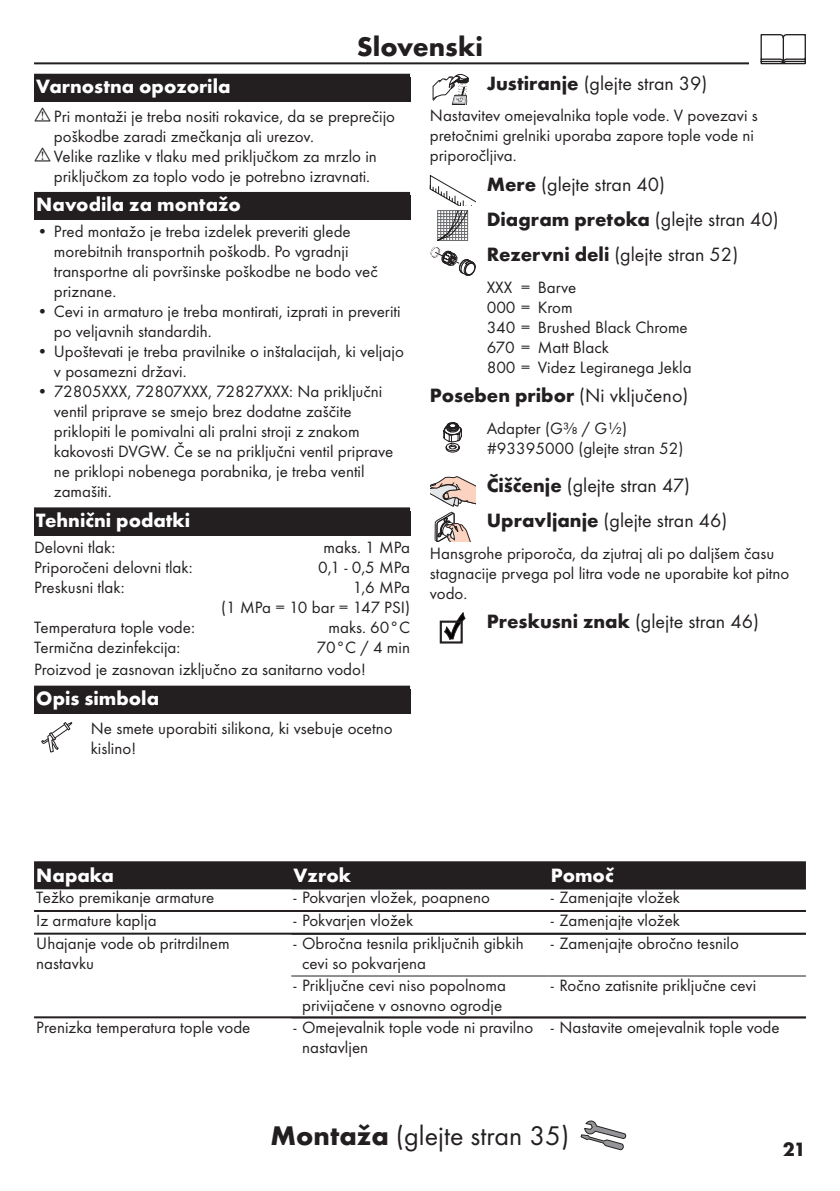
<style>
.page{position:relative;width:840px;height:1191px;background:#fff}
.page>*{position:absolute;margin:0;border:0;box-sizing:border-box;transform-origin:0 0}
.Montage_mit_Symbol_S{font:28px "Futura TOT Boo";color:#231f20}
.Sprache_Rahmenwechse{font:700 28px "Futura TOT";color:#231f20}
.Ueberschrift_Grafik{font:20px "Futura TOT Boo";color:#231f20}
.Ueberschrift_SL{font:700 20px "Futura TOT";color:#fff}
.Ueberschrift_nach_Gr{font:700 20px "Futura TOT";color:#231f20}
.Ueberschrift___SL{font:700 20px "Futura TOT";color:#fff}
.Tabelle_Kopf_SL{font:700 20px "Futura TOT";color:#fff}
.Normaltext_nach_Graf{font:17px/20px "Futura TOT Boo";color:#231f20}
.Techn__Daten_SL{font:17px/20px "Futura TOT Boo";color:#231f20;text-align:right}
.Tabelle_Spalte_SL{font:17px/20px "Futura TOT Boo";color:#231f20}
.Normaltext_Grafik_SL{font:17px/20px "Futura TOT Boo";color:#231f20}
.Farbe_SL{font:17px/20px "Futura TOT Boo";color:#231f20}
.Normaltext_SL{font:17px "Futura TOT Boo";color:#231f20}
.s1{font-family:"Futura TOT";font-weight:700}
.s2{font-family:"Futura TOT Boo";font-weight:400}
</style>
<div class="page">
<hr style="left:34px;top:62px;width:771px;height:2px;background:#231f20">
<div style="left:748px;top:34px;width:68px;height:34px;background:#fff"></div>
<svg style="left:760px;top:34px;width:45px;height:30px"></svg>
<svg style="left:580px;top:1120px;width:45px;height:30px"></svg>
<div style="left:34px;top:74px;width:376px;height:28px;background:#231f20"></div>
<div style="left:34px;top:192px;width:376px;height:28px;background:#231f20"></div>
<div style="left:34px;top:507px;width:376px;height:28px;background:#231f20"></div>
<div style="left:34px;top:689px;width:376px;height:25px;background:#231f20"></div>
<div style="left:34px;top:685px;width:376px;height:28px;background:#231f20"></div>
<svg style="left:41px;top:722px;width:32px;height:30px"></svg>
<svg style="left:432px;top:74px;width:36px;height:31px"></svg>
<svg style="left:429px;top:175px;width:46px;height:101px"></svg>
<svg style="left:443px;top:422px;width:19px;height:30px"></svg>
<svg style="left:430px;top:476px;width:45px;height:30px"></svg>
<svg style="left:434px;top:512px;width:36px;height:30px"></svg>
<svg style="left:440px;top:613px;width:25px;height:30px"></svg>
<div style="left:34px;top:861px;width:771px;height:26px;background:#231f20"></div>
<hr style="left:34px;top:887px;width:771px;height:2px;background:#231f20">
<hr style="left:34px;top:910px;width:771px;height:2px;background:#231f20">
<hr style="left:34px;top:932px;width:771px;height:2px;background:#231f20">
<hr style="left:291px;top:975px;width:257px;height:1px;background:#231f20">
<hr style="left:548px;top:975px;width:257px;height:1px;background:#231f20">
<hr style="left:34px;top:1016px;width:771px;height:2px;background:#231f20">
<p class="Sprache_Rahmenwechse" style="left:356px;top:29px;width:128px">Slovenski</p>
<p class="Ueberschrift___SL" style="left:36px;top:74px;width:195px">Varnostna opozorila</p>
<p class="Normaltext_nach_Graf" style="left:54px;top:106px;width:342px">Pri montaži je treba nositi rokavice, da se preprečijo poškodbe zaradi zmečkanja ali urezov.</p>
<p class="Normaltext_nach_Graf" style="left:54px;top:146px;width:324px">Velike razlike v tlaku med priključkom za mrzlo in priključkom za toplo vodo je potrebno izravnati.</p>
<p class="Ueberschrift_SL" style="left:36px;top:192px;width:206px">Navodila za montažo</p>
<p class="Normaltext_nach_Graf" style="left:54px;top:221px;width:325px;text-indent:-17px">• Pred montažo je treba izdelek preveriti glede morebitnih transportnih poškodb. Po vgradnji transportne ali površinske poškodbe ne bodo več priznane.</p>
<p class="Normaltext_nach_Graf" style="left:54px;top:301px;width:348px;text-indent:-17px">• Cevi in armaturo je treba montirati, izprati in preveriti po veljavnih standardih.</p>
<p class="Normaltext_nach_Graf" style="left:54px;top:341px;width:351px;text-indent:-17px">• Upoštevati je treba pravilnike o inštalacijah, ki veljajo v posamezni državi.</p>
<p class="Normaltext_nach_Graf" style="left:54px;top:381px;width:340px;text-indent:-17px">• 72805XXX, 72807XXX, 72827XXX: Na priključni ventil priprave se smejo brez dodatne zaščite priklopiti le pomivalni ali pralni stroji z znakom kakovosti DVGW. Če se na priključni ventil priprave ne priklopi nobenega porabnika, je treba ventil zamašiti.</p>
<p class="Ueberschrift_SL" style="left:36px;top:508px;width:155px">Tehnični podatki</p>
<p class="Techn__Daten_SL" style="left:34px;top:537px;width:83px">Delovni tlak:</p>
<p class="Techn__Daten_SL" style="left:323px;top:537px;width:88px">maks. 1 MPa</p>
<p class="Techn__Daten_SL" style="left:34px;top:557px;width:160px">Priporočeni delovni tlak:</p>
<p class="Techn__Daten_SL" style="left:318px;top:557px;width:93px">0,1 - 0,5 MPa</p>
<p class="Techn__Daten_SL" style="left:34px;top:577px;width:92px">Preskusni tlak:</p>
<p class="Techn__Daten_SL" style="left:221px;top:577px;width:190px">1,6 MPa<br>(1 MPa = 10 bar = 147 PSI)</p>
<p class="Techn__Daten_SL" style="left:34px;top:617px;width:162px">Temperatura tople vode:</p>
<p class="Techn__Daten_SL" style="left:328px;top:617px;width:83px">maks. 60°C</p>
<p class="Techn__Daten_SL" style="left:34px;top:637px;width:148px">Termična dezinfekcija:</p>
<p class="Techn__Daten_SL" style="left:316px;top:637px;width:95px">70°C / 4 min</p>
<p class="Normaltext_SL" style="left:34px;top:659px;width:333px">Proizvod je zasnovan izključno za sanitarno vodo!</p>
<p class="Ueberschrift_SL" style="left:36px;top:686px;width:124px">Opis simbola</p>
<p class="Normaltext_Grafik_SL" style="left:91px;top:718px;width:303px">Ne smete uporabiti silikona, ki vsebuje ocetno kislino!</p>
<p class="Ueberschrift_Grafik" style="left:486px;top:71px;width:222px"><span class="s1">Justiranje</span> (glejte stran 39)</p>
<p class="Normaltext_nach_Graf" style="left:429px;top:105px;width:329px">Nastavitev omejevalnika tople vode. V povezavi s pretočnimi grelniki uporaba zapore tople vode ni priporočljiva.</p>
<p class="Ueberschrift_Grafik" style="left:486px;top:172px;width:180px"><span class="s1">Mere</span> (glejte stran 40)</p>
<p class="Ueberschrift_Grafik" style="left:486px;top:207px;width:293px"><span class="s1">Diagram pretoka</span> (glejte stran 40)</p>
<p class="Ueberschrift_Grafik" style="left:486px;top:243px;width:253px"><span class="s1">Rezervni deli</span> (glejte stran 52)</p>
<p class="Farbe_SL" style="left:486px;top:277px;width:91px">XXX = Barve<br>000 = Krom</p>
<p class="Farbe_SL" style="left:486px;top:317px;width:206px">340 = Brushed Black Chrome<br>670 = Matt Black<br>800 = Videz Legiranega Jekla</p>
<p class="Ueberschrift_nach_Gr" style="left:429px;top:383px;width:260px">Poseben pribor <span class="s2">(Ni vključeno)</span></p>
<p class="Normaltext_Grafik_SL" style="left:486px;top:418px;width:198px">Adapter (G⅜ / G½) #93395000 (glejte stran 52)</p>
<p class="Ueberschrift_Grafik" style="left:486px;top:473px;width:205px"><span class="s1">Čiščenje</span> (glejte stran 47)</p>
<p class="Ueberschrift_Grafik" style="left:486px;top:508px;width:242px"><span class="s1">Upravljanje</span> (glejte stran 46)</p>
<p class="Normaltext_nach_Graf" style="left:429px;top:543px;width:361px">Hansgrohe priporoča, da zjutraj ali po daljšem času stagnacije prvega pol litra vode ne uporabite kot pitno vodo.</p>
<p class="Ueberschrift_Grafik" style="left:486px;top:609px;width:273px"><span class="s1">Preskusni znak</span> (glejte stran 46)</p>
<p class="Tabelle_Kopf_SL" style="left:36px;top:862px;width:79px">Napaka</p>
<p class="Tabelle_Kopf_SL" style="left:293px;top:862px;width:59px">Vzrok</p>
<p class="Tabelle_Kopf_SL" style="left:550px;top:862px;width:64px">Pomoč</p>
<p class="Tabelle_Spalte_SL" style="left:36px;top:887px;width:179px">Težko premikanje armature</p>
<p class="Normaltext_nach_Graf" style="left:293px;top:887px;width:198px">- Pokvarjen vložek, poapneno</p>
<p class="Normaltext_nach_Graf" style="left:550px;top:887px;width:131px">- Zamenjajte vložek</p>
<p class="Tabelle_Spalte_SL" style="left:36px;top:910px;width:122px">Iz armature kaplja</p>
<p class="Normaltext_nach_Graf" style="left:293px;top:910px;width:121px">- Pokvarjen vložek</p>
<p class="Normaltext_nach_Graf" style="left:550px;top:910px;width:131px">- Zamenjajte vložek</p>
<p class="Tabelle_Spalte_SL" style="left:36px;top:933px;width:195px">Uhajanje vode ob pritrdilnem nastavku</p>
<p class="Normaltext_nach_Graf" style="left:302px;top:933px;width:223px;text-indent:-9px">- Obročna tesnila priključnih gibkih cevi so pokvarjena</p>
<p class="Normaltext_nach_Graf" style="left:550px;top:933px;width:189px">- Zamenjajte obročno tesnilo</p>
<p class="Normaltext_nach_Graf" style="left:293px;top:975px;width:214px;text-align:center">- Priključne cevi niso popolnoma privijačene v osnovno ogrodje</p>
<p class="Normaltext_nach_Graf" style="left:550px;top:975px;width:207px">- Ročno zatisnite priključne cevi</p>
<p class="Tabelle_Spalte_SL" style="left:36px;top:1016px;width:215px">Prenizka temperatura tople vode</p>
<p class="Normaltext_nach_Graf" style="left:302px;top:1016px;width:232px;text-indent:-9px">- Omejevalnik tople vode ni pravilno nastavljen</p>
<p class="Normaltext_nach_Graf" style="left:550px;top:1016px;width:230px">- Nastavite omejevalnik tople vode</p>
<p class="Montage_mit_Symbol_S" style="left:270px;top:1119px;width:300px"><span class="s1">Montaža</span> (glejte stran 35)</p>
<p class="Ueberschrift_nach_Gr" style="left:782px;top:1136px;width:25px">21</p>
</div>
